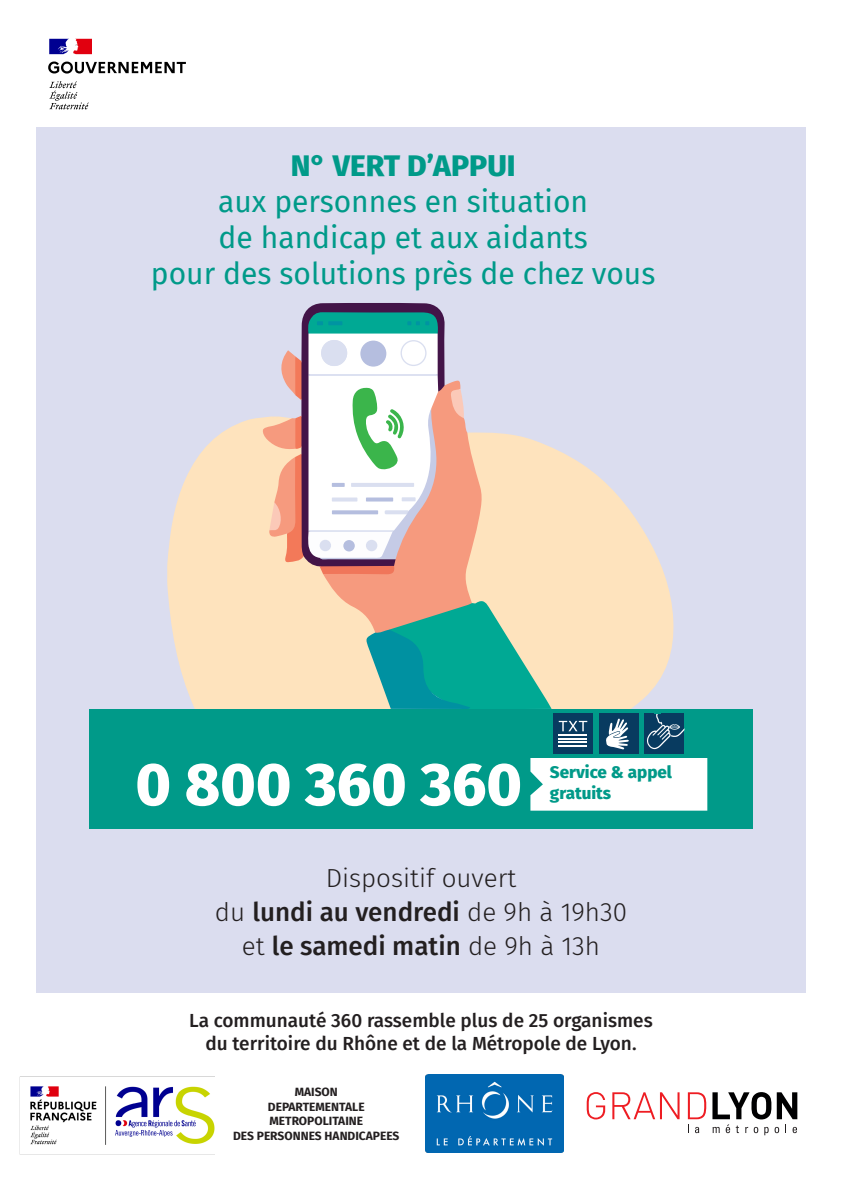
<style>
.page{position:relative;width:842px;height:1191px;background:#fff}
.page>*{position:absolute;margin:0;border:0;box-sizing:border-box;transform-origin:0 0}
.t1{font:800 60px "Fira Sans";color:#fff}
.t2{font:30px "Fira Sans";color:#009a89}
.t3{font:800 30px "Fira Sans";color:#009a89}
.t4{font:300 26px/34px "Fira Sans";color:#231f20;text-align:center}
.t5{font:500 19px/22.8px "Fira Sans";color:#231f20;text-align:center}
.t6{font:800 17px "Fira Sans";color:#009a89}
.t7{font:700 12px "Fira Sans";color:#231f20}
.s1{font-weight:500}
</style>
<div class="page">
<div style="left:36px;top:127px;width:770px;height:865px;background:#dbddef"></div>
<svg style="left:49px;top:81px;width:40px;height:28px"></svg>
<svg style="left:48px;top:62px;width:138px;height:12px"></svg>
<svg style="left:49px;top:39px;width:43px;height:15px"></svg>
<svg style="left:482px;top:432px;width:192px;height:277px;fill:#fee3bd"></svg>
<svg style="left:167px;top:417px;width:198px;height:292px;background:#fae2c2"></svg>
<svg style="left:323px;top:419px;width:159px;height:217px;background:#f8b597"></svg>
<svg style="left:167px;top:564px;width:3px;height:20px"></svg>
<svg style="left:365px;top:598px;width:187px;height:111px;background:#57b09d"></svg>
<svg style="left:262px;top:303px;width:202px;height:271px;background:#d4c6c1"></svg>
<div style="left:89px;top:709px;width:664px;height:119px;background:#009a89"></div>
<div style="left:530px;top:758px;width:177px;height:52px;background:#fff"></div>
<div style="left:553px;top:713px;width:40px;height:41px;background:#083b60"></div>
<div style="left:599px;top:713px;width:39px;height:41px;background:#083b60"></div>
<div style="left:645px;top:713px;width:39px;height:41px;background:#083b60"></div>
<hr style="left:559px;top:745px;width:28px;height:2px;background:#fff">
<svg style="left:559px;top:721px;width:28px;height:22px"></svg>
<svg style="left:606px;top:718px;width:23px;height:32px"></svg>
<svg style="left:647px;top:713px;width:37px;height:36px"></svg>
<img style="left:19px;top:1076px;width:195px;height:79px">
<img style="left:426px;top:1074px;width:138px;height:78px">
<svg style="left:587px;top:1092px;width:18px;height:27px"></svg>
<svg style="left:612px;top:1092px;width:67px;height:27px"></svg>
<svg style="left:712px;top:1092px;width:85px;height:43px"></svg>
<svg style="left:688px;top:1092px;width:18px;height:41px"></svg>
<p class="t3" style="left:291px;top:139px;width:226px">N° VERT D’APPUI</p>
<p class="t2" style="left:218px;top:178px;width:371px">aux personnes en situation</p>
<p class="t2" style="left:219px;top:214px;width:371px">de handicap et aux aidants</p>
<p class="t2" style="left:151px;top:250px;width:506px">pour des solutions près de chez vous</p>
<p class="t1" style="left:135px;top:732px;width:388px">0 800 360 360</p>
<p class="t6" style="left:550px;top:757px;width:124px">Service &amp; appel</p>
<p class="t6" style="left:550px;top:778px;width:63px">gratuits</p>
<p class="t4" style="left:215px;top:860px;width:414px">Dispositif ouvert<br>du <span class="s1">lundi au vendredi</span> de 9h à 19h30 et <span class="s1">le samedi matin</span> de 9h à 13h</p>
<p class="t5" style="left:189px;top:1008px;width:465px">La communauté 360 rassemble plus de 25 organismes du territoire du Rhône et de la Métropole de Lyon.</p>
<p class="t7" style="left:295px;top:1082px;width:45px">MAISON</p>
<p class="t7" style="left:268px;top:1096px;width:98px">DEPARTEMENTALE</p>
<p class="t7" style="left:269px;top:1111px;width:95px">METROPOLITAINE</p>
<p class="t7" style="left:233px;top:1125px;width:168px">DES PERSONNES HANDICAPEES</p>
</div>
